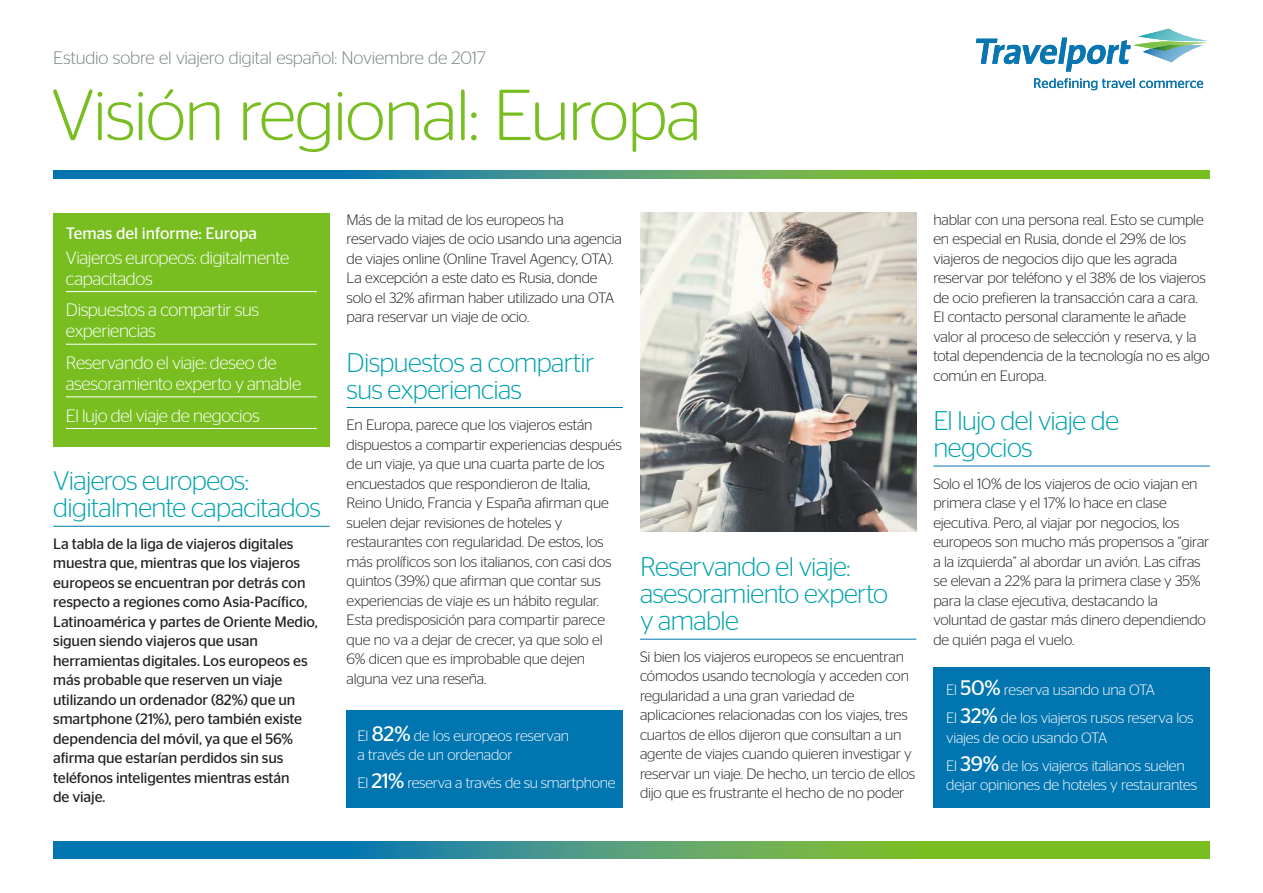
<style>
.page{position:relative;width:1263px;height:893px;background:#fff}
.page>*{position:absolute;margin:0;border:0;box-sizing:border-box;transform-origin:0 0}
.t1{font:300 72px "Stag Sans Round";letter-spacing:-.02em;color:#78be20}
.t2{font:300 27px/27px "Stag Sans Round";letter-spacing:-.02em;color:#00a3ad}
.t3{font:300 18px/21px "Stag Sans Round";letter-spacing:-.02em;color:#fff}
.t4{font:300 18px "Stag Sans";letter-spacing:-.01em;color:#7b8588}
.t5{font:16.5px "Stag Sans";color:#fff}
.t6{font:300 15px/19.5px "Stag Sans";letter-spacing:-.015em;color:#231f20}
.t7{font:15px/19.5px "Stag Sans";letter-spacing:-.005em;color:#231f20}
.t8{font:300 15px/28px "Stag Sans";letter-spacing:-.015em;color:#fff}
.s1{font-weight:400;font-size:21px}
</style>
<div class="page">
<svg style="left:1034px;top:78px;width:169px;height:12px"></svg>
<svg style="left:976px;top:29px;width:233px;height:43px"></svg>
<svg style="left:53px;top:170px;width:1157px;height:9px;background:#469c6e"></svg>
<svg style="left:53px;top:842px;width:1157px;height:17px;background:#469c6e"></svg>
<hr style="left:640px;top:639px;width:276px;height:1px;background:#0075b0">
<hr style="left:347px;top:407px;width:276px;height:1px;background:#0075b0">
<div style="left:53px;top:213px;width:277px;height:233px;background:#78be20"></div>
<hr style="left:66px;top:291px;width:251px;height:1px;background:#fff">
<hr style="left:66px;top:344px;width:251px;height:1px;background:#fff">
<hr style="left:66px;top:396px;width:251px;height:1px;background:#fff">
<hr style="left:66px;top:428px;width:251px;height:1px;background:#fff">
<hr style="left:53px;top:526px;width:277px;height:1px;background:#0075b0">
<div style="left:933px;top:668px;width:277px;height:140px;background:#0075b0"></div>
<div style="left:347px;top:710px;width:276px;height:98px;background:#0075b0"></div>
<img style="left:640px;top:213px;width:276px;height:318px">
<hr style="left:933px;top:466px;width:277px;height:1px;background:#0075b0">
<p class="t4" style="left:53px;top:48px;width:434px">Estudio sobre el viajero digital español: Noviembre de 2017</p>
<h1 class="t1" style="left:51px;top:75px;width:652px">Visión regional: Europa</h1>
<p class="t5" style="left:66px;top:223px;width:193px">Temas del informe: Europa</p>
<p class="t3" style="left:66px;top:247px;width:225px">Viajeros europeos: digitalmente capacitados</p>
<p class="t3" style="left:66px;top:299px;width:195px">Dispuestos a compartir sus experiencias</p>
<p class="t3" style="left:66px;top:352px;width:237px">Reservando el viaje: deseo de asesoramiento experto y amable</p>
<p class="t3" style="left:66px;top:405px;width:195px">El lujo del viaje de negocios</p>
<h2 class="t2" style="left:53px;top:467px;width:269px">Viajeros europeos: digitalmente capacitados</h2>
<p class="t7" style="left:53px;top:534px;width:266px">La tabla de la liga de viajeros digitales muestra que, mientras que los viajeros europeos se encuentran por detrás con respecto a regiones como Asia-Pacífico, Latinoamérica y partes de Oriente Medio, siguen siendo viajeros que usan herramientas digitales. Los europeos es más probable que reserven un viaje utilizando un ordenador (82%) que un smartphone (21%), pero también existe dependencia del móvil, ya que el 56% afirma que estarían perdidos sin sus teléfonos inteligentes mientras están<br>de viaje.</p>
<p class="t6" style="left:347px;top:209px;width:277px">Más de la mitad de los europeos ha reservado viajes de ocio usando una agencia de viajes online (Online Travel Agency, OTA).<br>La excepción a este dato es Rusia, donde solo el 32% afirman haber utilizado una OTA para reservar un viaje de ocio.</p>
<h2 class="t2" style="left:347px;top:348px;width:249px">Dispuestos a compartir sus experiencias</h2>
<p class="t6" style="left:347px;top:415px;width:277px">En Europa, parece que los viajeros están dispuestos a compartir experiencias después de un viaje, ya que una cuarta parte de los encuestados que respondieron de Italia, Reino Unido, Francia y España afirman que suelen dejar revisiones de hoteles y restaurantes con regularidad. De estos, los más prolíficos son los italianos, con casi dos quintos (39%) que afirman que contar sus experiencias de viaje es un hábito regular.<br>Esta predisposición para compartir parece que no va a dejar de crecer, ya que solo el 6% dicen que es improbable que dejen alguna vez una reseña.</p>
<p class="t8" style="left:357px;top:726px;width:213px;line-height:19.5px">El <span class="s1">82%</span> de los europeos reservan a través de un ordenador</p>
<p class="t8" style="left:357px;top:769px;width:259px">El <span class="s1">21%</span> reserva a través de su smartphone</p>
<h2 class="t2" style="left:640px;top:553px;width:249px">Reservando el viaje: asesoramiento experto y amable</h2>
<p class="t6" style="left:640px;top:647px;width:277px">Si bien los viajeros europeos se encuentran cómodos usando tecnología y acceden con regularidad a una gran variedad de aplicaciones relacionadas con los viajes, tres cuartos de ellos dijeron que consultan a un agente de viajes cuando quieren investigar y reservar un viaje. De hecho, un tercio de ellos dijo que es frustrante el hecho de no poder</p>
<p class="t6" style="left:933px;top:209px;width:278px">hablar con una persona real. Esto se cumple en especial en Rusia, donde el 29% de los viajeros de negocios dijo que les agrada reservar por teléfono y el 38% de los viajeros de ocio prefieren la transacción cara a cara.<br>El contacto personal claramente le añade valor al proceso de selección y reserva, y la total dependencia de la tecnología no es algo común en Europa.</p>
<h2 class="t2" style="left:933px;top:407px;width:187px">El lujo del viaje de negocios</h2>
<p class="t6" style="left:933px;top:473px;width:277px">Solo el 10% de los viajeros de ocio viajan en primera clase y el 17% lo hace en clase ejecutiva. Pero, al viajar por negocios, los europeos son mucho más propensos a “girar a la izquierda” al abordar un avión. Las cifras se elevan a 22% para la primera clase y 35% para la clase ejecutiva, destacando la voluntad de gastar más dinero dependiendo de quién paga el vuelo.</p>
<p class="t8" style="left:946px;top:676px;width:249px">El <span class="s1">50%</span> reserva usando una OTA<br>El <span class="s1">32%</span> de los viajeros rusos reserva los</p>
<p class="t8" style="left:946px;top:723px;width:240px">viajes de ocio usando OTA<br>El <span class="s1">39%</span> de los viajeros italianos suelen</p>
<p class="t8" style="left:946px;top:771px;width:252px">dejar opiniones de hoteles y restaurantes</p>
</div>
